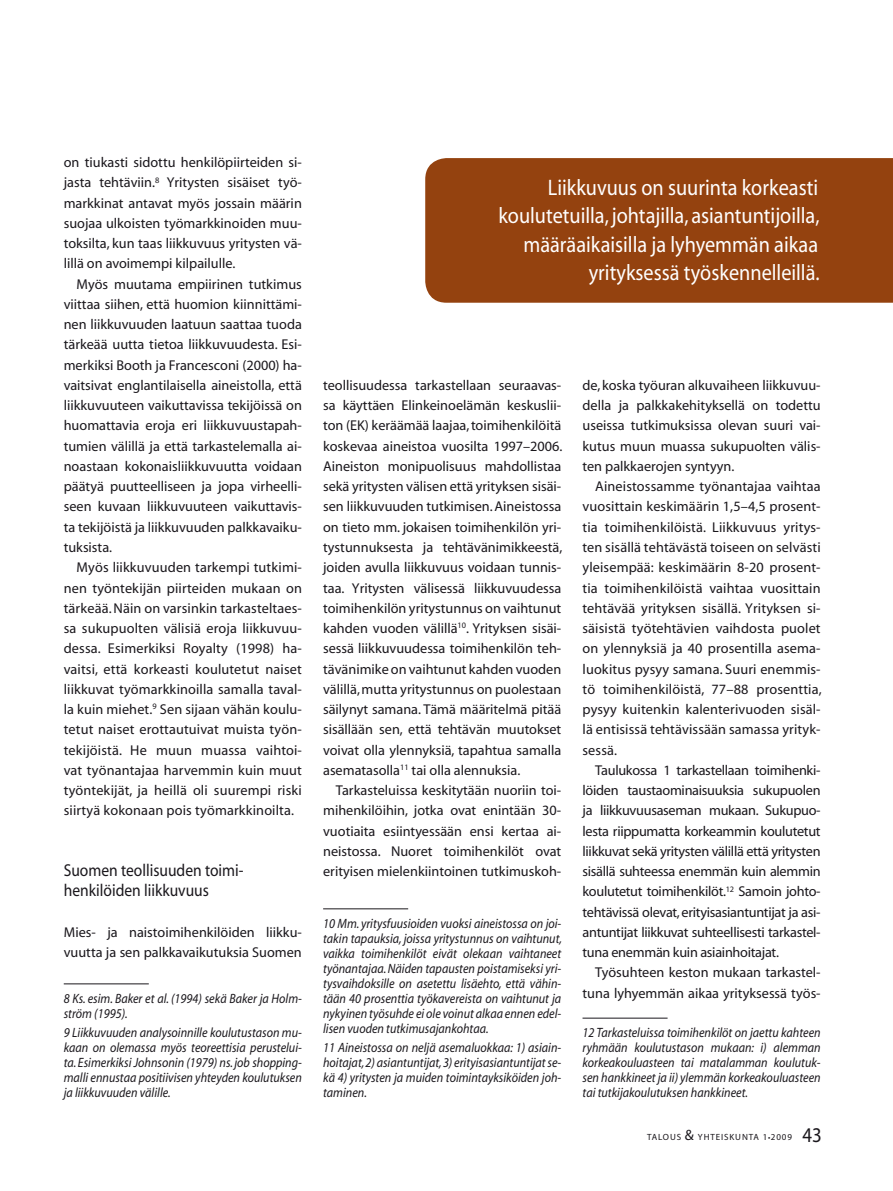
<style>
.page{position:relative;width:893px;height:1191px;background:#fff}
.page>*{position:absolute;margin:0;border:0;box-sizing:border-box;transform-origin:0 0}
.t1{font:22.5px/28.5px "Myriad";color:#fff;text-align:right;scale:.9 1}
.t2{font:21px "Myriad";color:#1a171c;scale:.9 1}
.t3{font:17.25px/20.2px "Myriad";color:#1a171c;scale:.9 1}
.t4{font:14.25px/20.2px "Myriad";color:#1a171c;text-align:justify}
.t5{font:italic 13.5px/15px "Myriad";color:#1a171c;text-align:justify;scale:.9 1}
.t6{font:9px "Myriad";letter-spacing:.1em;color:#1a171c}
.s1{font-size:15px}
</style>
<div class="page">
<hr style="left:64px;top:983px;width:85px;height:1px;background:#1a171c">
<hr style="left:323px;top:908px;width:85px;height:1px;background:#1a171c">
<hr style="left:582px;top:1018px;width:86px;height:1px;background:#1a171c">
<div style="left:425px;top:158px;width:468px;height:145px;background:#94420f"></div>
<p class="t4" style="left:64px;top:153px;width:240px">on tiukasti sidottu henkilöpiirteiden si&shy;jasta tehtäviin. Yritysten sisäiset työ&shy;markkinat antavat myös jossain määrin suojaa ulkoisten työmarkkinoiden muu&shy;toksilta, kun taas liikkuvuus yritysten vä&shy;lillä on avoimempi kilpailulle.</p>
<p class="t4" style="left:64px;top:274px;width:240px;text-indent:13px">Myös muutama empiirinen tutkimus viittaa siihen, että huomion kiinnittämi&shy;nen liikkuvuuden laatuun saattaa tuoda tärkeää uutta tietoa liikkuvuudesta. Esi&shy;merkiksi Booth ja Francesconi (2000) ha&shy;vaitsivat englantilaisella aineistolla, että liikkuvuuteen vaikuttavissa tekijöissä on huomattavia eroja eri liikkuvuustapah&shy;tumien välillä ja että tarkastelemalla ai&shy;noastaan kokonaisliikkuvuutta voidaan päätyä puutteelliseen ja jopa virheelli&shy;seen kuvaan liikkuvuuteen vaikuttavis&shy;ta tekijöistä ja liikkuvuuden palkkavaiku&shy;tuksista.</p>
<p class="t4" style="left:64px;top:558px;width:240px;text-indent:13px">Myös liikkuvuuden tarkempi tutkimi&shy;nen työntekijän piirteiden mukaan on tärkeää. Näin on varsinkin tarkasteltaes&shy;sa sukupuolten välisiä eroja liikkuvuu&shy;dessa. Esimerkiksi Royalty (1998) ha&shy;vaitsi, että korkeasti koulutetut naiset liikkuvat työmarkkinoilla samalla taval&shy;la kuin miehet. Sen sijaan vähän koulu&shy;tetut naiset erottautuivat muista työn&shy;tekijöistä. He muun muassa vaihtoi&shy;vat työnantajaa harvemmin kuin muut työntekijät, ja heillä oli suurempi riski siirtyä kokonaan pois työmarkkinoilta.</p>
<p class="t3" style="left:64px;top:861px;width:201px">Suomen teollisuuden toimi&shy;henkilöiden liikkuvuus</p>
<p class="t4" style="left:64px;top:922px;width:240px">Mies- ja naistoimihenkilöiden liikku&shy;vuutta ja sen palkkavaikutuksia Suomen</p>
<p class="t5" style="left:64px;top:991px;width:266px;text-indent:9px">Ks. esim. Baker et al. (1994) sekä Baker ja Holm&shy;ström (1995).</p>
<p class="t5" style="left:64px;top:1026px;width:266px;text-indent:8px">Liikkuvuuden analysoinnille koulutustason mu&shy;kaan on olemassa myös teoreettisia perustelui&shy;ta. Esimerkiksi Johnsonin (1979) ns. job shopping&shy;malli ennustaa positiivisen yhteyden koulutuksen ja liikkuvuuden välille.</p>
<h1 class="t1" style="left:498px;top:174px;width:358px">Liikkuvuus on suurinta korkeasti koulutetuilla, johtajilla, asiantuntijoilla, määräaikaisilla ja lyhyemmän aikaa yrityksessä työskennelleillä.</h1>
<p class="t4" style="left:323px;top:376px;width:241px">teollisuudessa tarkastellaan seuraavas&shy;sa käyttäen Elinkeinoelämän keskuslii&shy;ton (EK) keräämää laajaa, toimihenkilöitä koskevaa aineistoa vuosilta 1997–2006.<br>Aineiston monipuolisuus mahdollistaa sekä yritysten välisen että yrityksen sisäi&shy;sen liikkuvuuden tutkimisen. Aineistossa on tieto mm. jokaisen toimihenkilön yri&shy;tystunnuksesta ja tehtävänimikkeestä, joiden avulla liikkuvuus voidaan tunnis&shy;taa. Yritysten välisessä liikkuvuudessa toimihenkilön yritystunnus on vaihtunut kahden vuoden välillä<sup>10</sup>. Yrityksen sisäi&shy;sessä liikkuvuudessa toimihenkilön teh&shy;tävänimike on vaihtunut kahden vuoden välillä, mutta yritystunnus on puolestaan säilynyt samana. Tämä määritelmä pitää sisällään sen, että tehtävän muutokset voivat olla ylennyksiä, tapahtua samalla asematasolla<sup>11</sup> tai olla alennuksia.</p>
<p class="t4" style="left:323px;top:781px;width:240px;text-indent:13px">Tarkasteluissa keskitytään nuoriin toi&shy;mihenkilöihin, jotka ovat enintään 30- vuotiaita esiintyessään ensi kertaa ai&shy;neistossa. Nuoret toimihenkilöt ovat erityisen mielenkiintoinen tutkimuskoh-</p>
<p class="t5" style="left:323px;top:916px;width:267px">10 Mm. yritysfuusioiden vuoksi aineistossa on joi&shy;takin tapauksia, joissa yritystunnus on vaihtunut, vaikka toimihenkilöt eivät olekaan vaihtaneet työnantajaa. Näiden tapausten poistamiseksi yri&shy;tysvaihdoksille on asetettu lisäehto, että vähin&shy;tään 40 prosenttia työkavereista on vaihtunut ja nykyinen työsuhde ei ole voinut alkaa ennen edel&shy;lisen vuoden tutkimusajankohtaa.</p>
<p class="t5" style="left:323px;top:1041px;width:266px">11 Aineistossa on neljä asemaluokkaa: 1) asiain&shy;hoitajat, 2) asiantuntijat, 3) erityisasiantuntijat se&shy;kä 4) yritysten ja muiden toimintayksiköiden joh&shy;taminen.</p>
<p class="t4" style="left:582px;top:376px;width:240px">de, koska työuran alkuvaiheen liikkuvuu&shy;della ja palkkakehityksellä on todettu useissa tutkimuksissa olevan suuri vai&shy;kutus muun muassa sukupuolten välis&shy;ten palkkaerojen syntyyn.</p>
<p class="t4" style="left:582px;top:477px;width:241px;text-indent:13px">Aineistossamme työnantajaa vaihtaa vuosittain keskimäärin 1,5–4,5 prosent&shy;tia toimihenkilöistä. Liikkuvuus yritys&shy;ten sisällä tehtävästä toiseen on selvästi yleisempää: keskimäärin 8-20 prosent&shy;tia toimihenkilöistä vaihtaa vuosittain tehtävää yrityksen sisällä. Yrityksen si&shy;säisistä työtehtävien vaihdosta puolet on ylennyksiä ja 40 prosentilla asema&shy;luokitus pysyy samana. Suuri enemmis&shy;tö toimihenkilöistä, 77–88 prosenttia, pysyy kuitenkin kalenterivuoden sisäl&shy;lä entisissä tehtävissään samassa yrityk&shy;sessä.</p>
<p class="t4" style="left:582px;top:760px;width:240px;text-indent:13px">Taulukossa 1 tarkastellaan toimihenki&shy;löiden taustaominaisuuksia sukupuolen ja liikkuvuusaseman mukaan. Sukupuo&shy;lesta riippumatta korkeammin koulutetut liikkuvat sekä yritysten välillä että yritysten sisällä suhteessa enemmän kuin alemmin koulutetut toimihenkilöt.<sup>12</sup> Samoin johto&shy;tehtävissä olevat, erityisasiantuntijat ja asi&shy;antuntijat liikkuvat suhteellisesti tarkastel&shy;tuna enemmän kuin asiainhoitajat.</p>
<p class="t4" style="left:582px;top:963px;width:240px;text-align:right">Työsuhteen keston mukaan tarkastel&shy;tuna lyhyemmän aikaa yrityksessä työs-</p>
<p class="t5" style="left:582px;top:1026px;width:266px">12 Tarkasteluissa toimihenkilöt on jaettu kahteen ryhmään koulutustason mukaan: i) alemman korkeakouluasteen tai matalamman koulutuk&shy;sen hankkineet ja ii) ylemmän korkeakouluasteen tai tutkijakoulutuksen hankkineet.</p>
<p class="t6" style="left:647px;top:1133px;width:146px">TALOUS <span class="s1">&amp;</span> YHTEISKUNTA 1 ●2009</p>
<h2 class="t2" style="left:802px;top:1124px;width:21px">43</h2>
</div>
